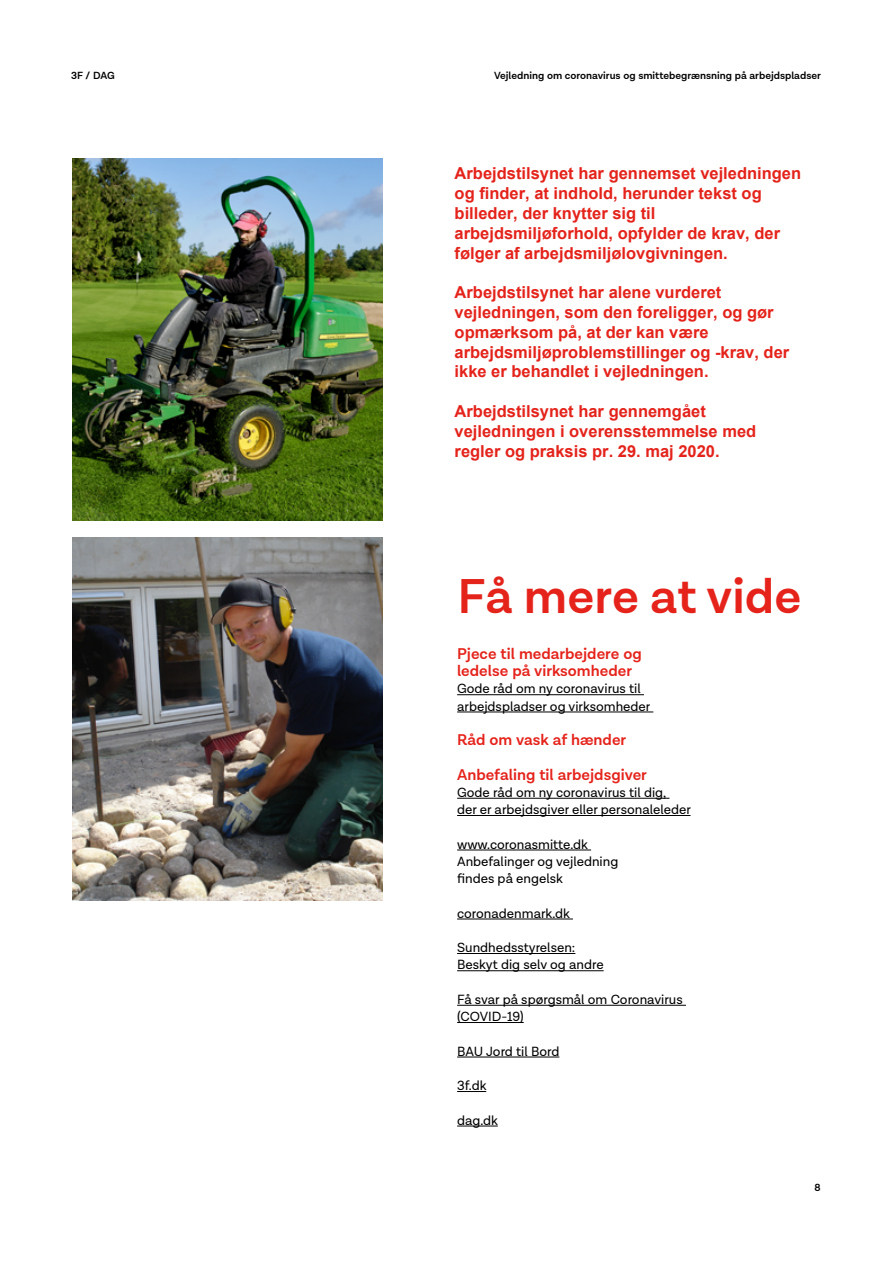
<style>
.page{position:relative;width:893px;height:1263px;background:#fff}
.page>*{position:absolute;margin:0;border:0;box-sizing:border-box;transform-origin:0 0}
.t1{font:600 49.5px "Lota Grotesque";color:#e5231b}
.t2{font:700 16.5px/19.8px "Arial";color:#e4231b}
.t3{font:600 15.75px/17.2px "Lota Grotesque";color:#e5231b}
.t4{font:13.5px/17.2px "Lota Grotesque";color:#000}
.t5{font:600 10.5px "Lota Grotesque";color:#000}
.s1{color:#e4231b}
</style>
<div class="page">
<hr style="left:457px;top:694px;width:187px;height:1px;background:#000">
<hr style="left:457px;top:712px;width:196px;height:1px;background:#000">
<hr style="left:457px;top:798px;width:212px;height:1px;background:#000">
<hr style="left:457px;top:815px;width:233px;height:1px;background:#000">
<hr style="left:457px;top:850px;width:134px;height:1px;background:#000">
<hr style="left:457px;top:919px;width:116px;height:1px;background:#000">
<hr style="left:457px;top:953px;width:118px;height:1px;background:#000">
<hr style="left:457px;top:970px;width:147px;height:1px;background:#000">
<hr style="left:457px;top:1005px;width:229px;height:1px;background:#000">
<hr style="left:457px;top:1022px;width:67px;height:1px;background:#000">
<hr style="left:457px;top:1057px;width:102px;height:1px;background:#000">
<svg style="left:457px;top:1091px;width:29px;height:1px"></svg>
<hr style="left:457px;top:1126px;width:41px;height:1px;background:#000">
<img style="left:72px;top:538px;width:310px;height:362px">
<img style="left:72px;top:158px;width:310px;height:363px">
<p class="t5" style="left:71px;top:70px;width:45px">3F / DAG</p>
<p class="t5" style="left:494px;top:70px;width:328px">Vejledning om coronavirus og smittebegrænsning på arbejdspladser</p>
<p class="t2" style="left:455px;top:164px;width:348px">Arbejdstilsynet har gennemset vejledningen og finder, at indhold, herunder tekst og billeder, der knytter sig til arbejdsmiljøforhold, opfylder de krav, der følger af arbejdsmiljølovgivningen.</p>
<p class="t2" style="left:455px;top:283px;width:336px">Arbejdstilsynet har alene vurderet vejledningen, som den foreligger, og gør opmærksom på, at der kan være arbejdsmiljøproblemstillinger og -krav, der ikke er behandlet i vejledningen.</p>
<p class="t2" style="left:455px;top:401px;width:303px">Arbejdstilsynet har gennemgået vejledningen i overensstemmelse med regler og praksis pr. 29. maj 2020.</p>
<h1 class="t1" style="left:457px;top:568px;width:346px"><span class="s1">Få</span> mere at vide</h1>
<p class="t3" style="left:457px;top:645px;width:186px">Pjece til medarbejdere og ledelse på virksomheder</p>
<p class="t4" style="left:457px;top:680px;width:195px">Gode råd om ny coronavirus til arbejdspladser og virksomheder</p>
<p class="t3" style="left:457px;top:723px;width:191px;line-height:34.5px">Råd om vask af hænder<br>Anbefaling til arbejdsgiver</p>
<p class="t4" style="left:457px;top:784px;width:235px">Gode råd om ny coronavirus til dig,<br>der er arbejdsgiver eller personaleleder</p>
<p class="t4" style="left:457px;top:836px;width:163px">www.coronasmitte.dk<br>Anbefalinger og vejledning findes på engelsk</p>
<p class="t4" style="left:457px;top:905px;width:114px">coronadenmark.dk</p>
<p class="t4" style="left:457px;top:939px;width:148px">Sundhedsstyrelsen:<br>Beskyt dig selv og andre</p>
<p class="t4" style="left:457px;top:991px;width:227px">Få svar på spørgsmål om Coronavirus (COVID-19)</p>
<p class="t4" style="left:457px;top:1043px;width:104px">BAU Jord til Bord</p>
<p class="t4" style="left:457px;top:1077px;width:31px">3f.dk</p>
<p class="t4" style="left:457px;top:1112px;width:42px">dag.dk</p>
<p class="t5" style="left:814px;top:1181px;width:8px">8</p>
</div>
